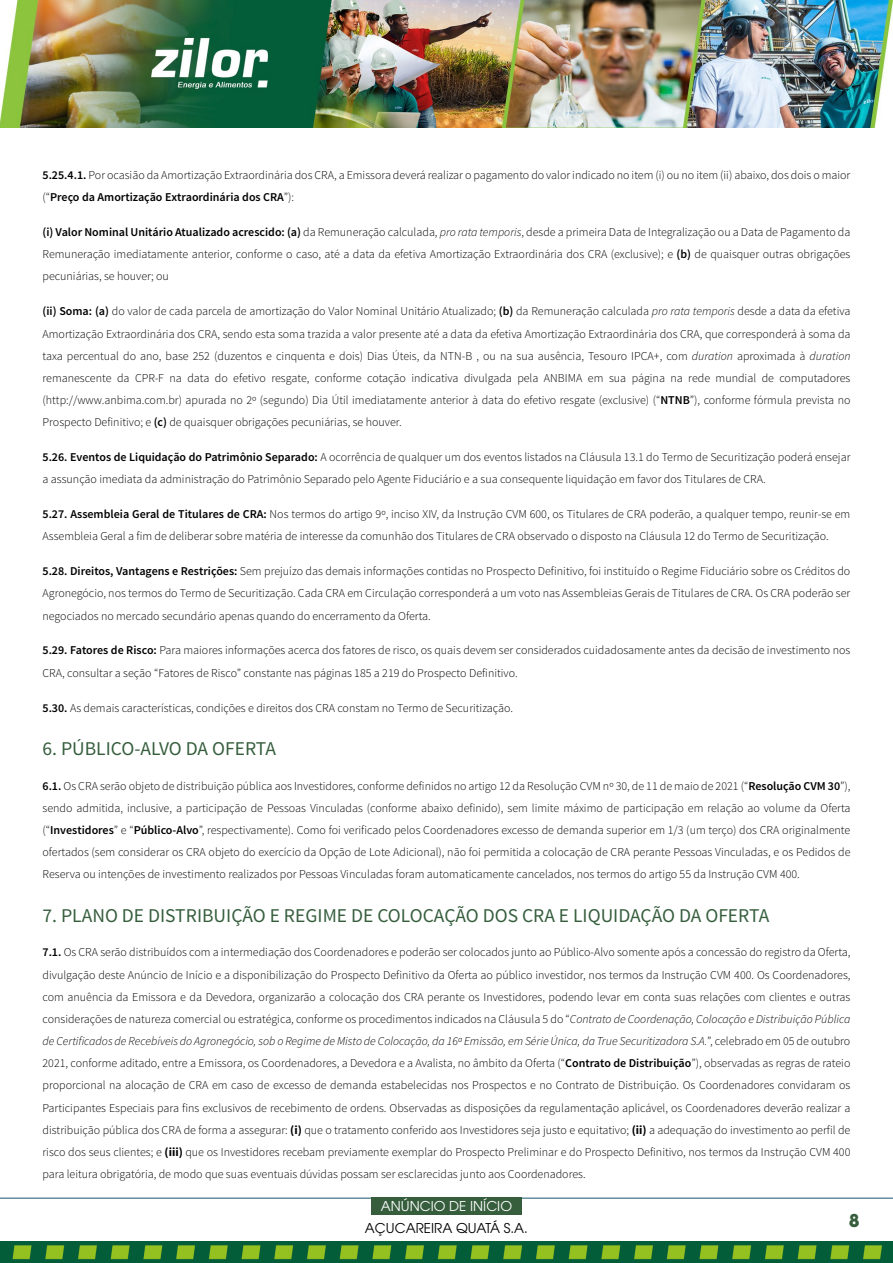
<style>
.page{position:relative;width:893px;height:1263px;background:#fff}
.page>*{position:absolute;margin:0;border:0;box-sizing:border-box;transform-origin:0 0}
.t1{font:19.5px "Source Sans Pro";color:#365e3d}
.t2{font:700 17.55px "ITC Avant Garde Pro";color:#365e3d}
.t3{font:13.5px "ITC Avant Garde Pro";color:#000}
.t4{font:13.5px "ITC Avant Garde Pro";color:#fff}
.t5{font:300 12px/22.2px "Source Sans Pro";color:#000;text-align:justify}
.s1{font-weight:600}
.s2{font-style:italic}
.s3{font-weight:700}
</style>
<div class="page">
<hr style="left:0;top:1198px;width:893px;height:1px;background:#195472">
<div style="left:371px;top:1198px;width:151px;height:17px;background:#365e3d"></div>
<img style="left:0;top:0;width:893px;height:127px">
<img style="left:0;top:1242px;width:893px;height:21px">
<p class="t5" style="left:43px;top:164px;width:809px"><span class="s1">5.25.4.1.</span> Por ocasião da Amortização Extraordinária dos CRA, a Emissora deverá realizar o pagamento do valor indicado no item (i) ou no item (ii) abaixo, dos dois o maior (“<span class="s1">Preço da Amortização Extraordinária dos CRA</span>”):</p>
<p class="t5" style="left:43px;top:221px;width:809px"><span class="s1">(i) Valor Nominal Unitário Atualizado acrescido: (a)</span> da Remuneração calculada, <span class="s2">pro rata temporis</span>, desde a primeira Data de Integralização ou a Data de Pagamento da Remuneração imediatamente anterior, conforme o caso, até a data da efetiva Amortização Extraordinária dos CRA (exclusive); e <span class="s1">(b)</span> de quaisquer outras obrigações pecuniárias, se houver; ou</p>
<p class="t5" style="left:43px;top:300px;width:809px"><span class="s1">(ii) Soma: (a)</span> do valor de cada parcela de amortização do Valor Nominal Unitário Atualizado; <span class="s1">(b)</span> da Remuneração calculada <span class="s2">pro rata temporis</span> desde a data da efetiva Amortização Extraordinária dos CRA, sendo esta soma trazida a valor presente até a data da efetiva Amortização Extraordinária dos CRA, que corresponderá à soma da taxa percentual do ano, base 252 (duzentos e cinquenta e dois) Dias Úteis, da NTN-B , ou na sua ausência, Tesouro IPCA+, com <span class="s2">duration</span> aproximada à <span class="s2">duration </span>remanescente da CPR-F na data do efetivo resgate, conforme cotação indicativa divulgada pela ANBIMA em sua página na rede mundial de computadores (http://www.anbima.com.br) apurada no 2º (segundo) Dia Útil imediatamente anterior à data do efetivo resgate (exclusive) (“<span class="s1">NTNB</span>”), conforme fórmula prevista no Prospecto Definitivo; e <span class="s1">(c)</span> de quaisquer obrigações pecuniárias, se houver.</p>
<p class="t5" style="left:43px;top:446px;width:809px"><span class="s1">5.26. Eventos de Liquidação do Patrimônio Separado:</span> A ocorrência de qualquer um dos eventos listados na Cláusula 13.1 do Termo de Securitização poderá ensejar a assunção imediata da administração do Patrimônio Separado pelo Agente Fiduciário e a sua consequente liquidação em favor dos Titulares de CRA.</p>
<p class="t5" style="left:43px;top:503px;width:809px"><span class="s1">5.27. Assembleia Geral de Titulares de CRA:</span> Nos termos do artigo 9º, inciso XIV, da Instrução CVM 600, os Titulares de CRA poderão, a qualquer tempo, reunir-se em<br>Assembleia Geral a fim de deliberar sobre matéria de interesse da comunhão dos Titulares de CRA observado o disposto na Cláusula 12 do Termo de Securitização.</p>
<p class="t5" style="left:43px;top:560px;width:809px"><span class="s1">5.28. Direitos, Vantagens e Restrições:</span> Sem prejuízo das demais informações contidas no Prospecto Definitivo, foi instituído o Regime Fiduciário sobre os Créditos do Agronegócio, nos termos do Termo de Securitização. Cada CRA em Circulação corresponderá a um voto nas Assembleias Gerais de Titulares de CRA. Os CRA poderão ser negociados no mercado secundário apenas quando do encerramento da Oferta.</p>
<p class="t5" style="left:43px;top:639px;width:809px"><span class="s1">5.29. Fatores de Risco:</span> Para maiores informações acerca dos fatores de risco, os quais devem ser considerados cuidadosamente antes da decisão de investimento nos<br>CRA, consultar a seção “Fatores de Risco” constante nas páginas 185 a 219 do Prospecto Definitivo.</p>
<p class="t5" style="left:43px;top:696px;width:472px"><span class="s1">5.30.</span> As demais características, condições e direitos dos CRA constam no Termo de Securitização.</p>
<h1 class="t1" style="left:43px;top:736px;width:235px">6. PÚBLICO-ALVO DA OFERTA</h1>
<p class="t5" style="left:43px;top:775px;width:809px"><span class="s1">6.1.</span> Os CRA serão objeto de distribuição pública aos Investidores, conforme definidos no artigo 12 da Resolução CVM nº 30, de 11 de maio de 2021 (“<span class="s1">Resolução CVM 30</span>”), sendo admitida, inclusive, a participação de Pessoas Vinculadas (conforme abaixo definido), sem limite máximo de participação em relação ao volume da Oferta (“<span class="s1">Investidores</span>” e “<span class="s1">Público-Alvo</span>”, respectivamente). Como foi verificado pelos Coordenadores excesso de demanda superior em 1/3 (um terço) dos CRA originalmente ofertados (sem considerar os CRA objeto do exercício da Opção de Lote Adicional), não foi permitida a colocação de CRA perante Pessoas Vinculadas, e os Pedidos de Reserva ou intenções de investimento realizados por Pessoas Vinculadas foram automaticamente cancelados, nos termos do artigo 55 da Instrução CVM 400.</p>
<h1 class="t1" style="left:43px;top:903px;width:728px">7. PLANO DE DISTRIBUIÇÃO E REGIME DE COLOCAÇÃO DOS CRA E LIQUIDAÇÃO DA OFERTA</h1>
<p class="t5" style="left:43px;top:941px;width:809px"><span class="s1">7.1.</span> Os CRA serão distribuídos com a intermediação dos Coordenadores e poderão ser colocados junto ao Público-Alvo somente após a concessão do registro da Oferta, divulgação deste Anúncio de Início e a disponibilização do Prospecto Definitivo da Oferta ao público investidor, nos termos da Instrução CVM 400. Os Coordenadores, com anuência da Emissora e da Devedora, organizarão a colocação dos CRA perante os Investidores, podendo levar em conta suas relações com clientes e outras considerações de natureza comercial ou estratégica, conforme os procedimentos indicados na Cláusula 5 do “<span class="s2">Contrato de Coordenação, Colocação e Distribuição Pública de Certificados de Recebíveis do Agronegócio, sob o Regime de Misto de Colocação, da 16ª Emissão, em Série Única, da True Securitizadora S.A.</span>”, celebrado em 05 de outubro 2021, conforme aditado, entre a Emissora, os Coordenadores, a Devedora e a Avalista, no âmbito da Oferta (“<span class="s1">Contrato de Distribuição</span>”), observadas as regras de rateio proporcional na alocação de CRA em caso de excesso de demanda estabelecidas nos Prospectos e no Contrato de Distribuição. Os Coordenadores convidaram os Participantes Especiais para fins exclusivos de recebimento de ordens. Observadas as disposições da regulamentação aplicável, os Coordenadores deverão realizar a distribuição pública dos CRA de forma a assegurar: <span class="s3">(i)</span> que o tratamento conferido aos Investidores seja justo e equitativo; <span class="s3">(ii)</span> a adequação do investimento ao perfil de risco dos seus clientes; e <span class="s3">(iii)</span> que os Investidores recebam previamente exemplar do Prospecto Preliminar e do Prospecto Definitivo, nos termos da Instrução CVM 400 para leitura obrigatória, de modo que suas eventuais dúvidas possam ser esclarecidas junto aos Coordenadores.</p>
<p class="t4" style="left:381px;top:1197px;width:133px">ANÚNCIO DE INÍCIO</p>
<p class="t3" style="left:365px;top:1219px;width:165px">AÇUCAREIRA QUATÁ S.A.</p>
<h2 class="t2" style="left:849px;top:1208px;width:12px">8</h2>
</div>
